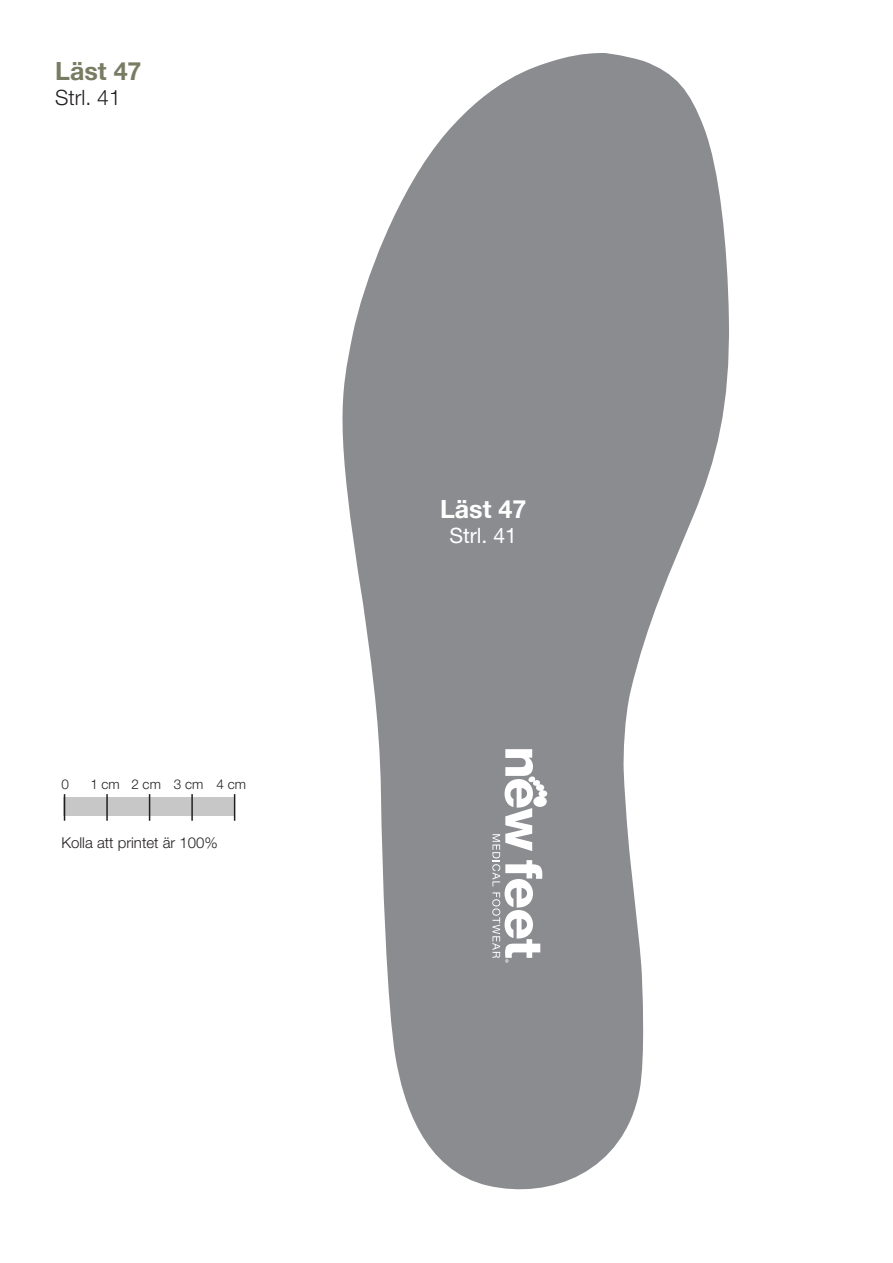
<style>
.page{position:relative;width:893px;height:1263px;background:#fff}
.page>*{position:absolute;margin:0;border:0;box-sizing:border-box;transform-origin:0 0}
.t1{font:700 25.05px "Helvetica Neue";color:#787c63}
.t2{font:700 25.05px "Helvetica Neue";color:#fff}
.t3{font:300 21.15px "Helvetica Neue LT Std";color:#231f20}
.t4{font:21.15px "Helvetica Neue LT Std";color:#fff}
.t5{font:300 15px "Helvetica Neue LT Std";color:#231f20}
.t6{font:300 13.5px "Helvetica Neue LT Std";color:#231f20}
</style>
<div class="page">
<svg style="left:342px;top:53px;width:387px;height:1137px;fill:#8a8c8f"></svg>
<svg style="left:492px;top:749px;width:55px;height:213px"></svg>
<div style="left:64px;top:798px;width:170px;height:18px;background:#c8c7c7"></div>
<svg style="left:64px;top:794px;width:1px;height:27px"></svg>
<hr style="left:106px;top:794px;width:2px;height:27px;background:#231f20">
<svg style="left:149px;top:794px;width:1px;height:27px"></svg>
<hr style="left:191px;top:794px;width:2px;height:27px;background:#231f20">
<svg style="left:234px;top:794px;width:1px;height:27px"></svg>
<p class="t1" style="left:55px;top:51px;width:88px">Läst 47</p>
<p class="t3" style="left:55px;top:85px;width:67px">Strl. 41</p>
<p class="t6" style="left:61px;top:775px;width:9px">0</p>
<p class="t6" style="left:90px;top:775px;width:31px">1 cm</p>
<p class="t6" style="left:131px;top:775px;width:31px">2 cm</p>
<p class="t6" style="left:174px;top:775px;width:31px">3 cm</p>
<p class="t6" style="left:216px;top:775px;width:31px">4 cm</p>
<p class="t5" style="left:61px;top:834px;width:158px">Kolla att printet är 100%</p>
<p class="t2" style="left:440px;top:489px;width:88px">Läst 47</p>
<p class="t4" style="left:449px;top:523px;width:69px">Strl. 41</p>
</div>
